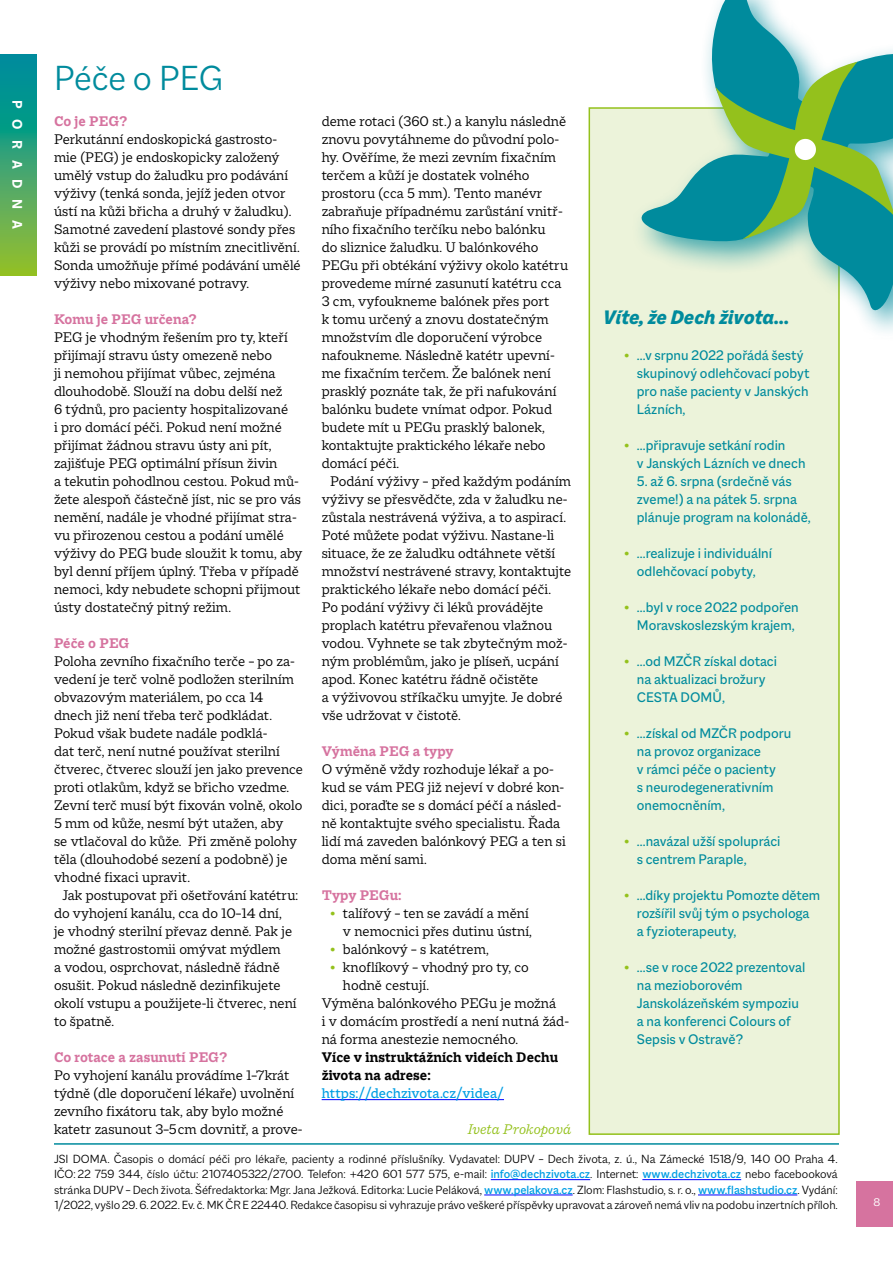
<style>
.page{position:relative;width:893px;height:1263px;background:#fff}
.page>*{position:absolute;margin:0;border:0;box-sizing:border-box;transform-origin:0 0}
.H1b{font:300 37.5px "Macklin Sans";letter-spacing:-.01em;color:#008b9d}
.H1e{font:italic 21px "Macklin Sans Variable";letter-spacing:-.005em;color:#008b9d}
.p_odsazeni{font:15px/18px "Macklin Slab";color:#000}
.ul_bullet{font:15px/18px "Macklin Sans";color:#008b9d}
.ul_bullet-2{font:15px/18px "Macklin Slab";color:#000;text-align:right}
.otazka{font:700 15px "Macklin Slab";color:#d6739f}
.t1{font:700 15px/18px "Macklin Slab";color:#000}
.t2{font:500 15px "Macklin Slab";letter-spacing:-.005em;color:#009ee3}
.popisek{font:italic 15px "Macklin Slab";letter-spacing:-.005em;color:#94c11c}
.H1b-2{font:700 15px "Macklin Sans";letter-spacing:.71em;color:#fff}
.t3{font:300 12.75px/15.3px "Macklin Sans";letter-spacing:-.005em;color:#000;text-align:justify}
.t4{font:12px "Macklin Slab";color:#fff}
.s1{color:#94c11c}
.s2{font-weight:500;color:#009ee3}
.s3{font-family:"Macklin Slab";color:#94c11c}
</style>
<div class="page">
<hr style="left:322px;top:1099px;width:182px;height:1px;background:#00f">
<hr style="left:491px;top:1179px;width:99px;height:1px;background:#00f">
<hr style="left:642px;top:1179px;width:99px;height:1px;background:#00f">
<hr style="left:484px;top:1194px;width:89px;height:1px;background:#00f">
<hr style="left:698px;top:1194px;width:99px;height:1px;background:#00f">
<hr style="left:54px;top:1143px;width:785px;height:2px;background:#008b9d">
<div style="left:589px;top:108px;width:250px;height:1026px;background:#ecf3da"></div>
<div style="left:589px;top:107px;width:251px;height:1028px;border:2px solid #94c11c"></div>
<div style="left:630px;top:0;width:263px;height:343px;background:#008b9d;opacity:.75"></div>
<svg style="left:636px;top:0;width:257px;height:316px"></svg>
<svg style="left:715px;top:62px;width:178px;height:177px;background:#42a580"></svg>
<svg style="left:0;top:54px;width:36px;height:221px;background:#3ba46d"></svg>
<div style="left:857px;top:1181px;width:36px;height:46px;background:#d6739f"></div>
<p class="H1b-2" style="left:26px;top:100px;width:131px;rotate:90deg">PORADNA</p>
<p class="H1b" style="left:54px;top:57px;width:171px">Péče o PEG</p>
<p class="otazka" style="left:54px;top:112px;width:75px">Co je PEG?</p>
<p class="p_odsazeni" style="left:54px;top:130px;width:248px">Perkutánní endoskopická gastrosto&shy;mie (PEG) je endoskopicky založený umělý vstup do žaludku pro podávání výživy (tenká sonda, jejíž jeden otvor ústí na kůži břicha a druhý v žaludku).<br>Samotné zavedení plastové sondy přes kůži se provádí po místním znecitlivění.<br>Sonda umožňuje přímé podávání umělé výživy nebo mixované potravy.</p>
<p class="otazka" style="left:54px;top:310px;width:144px">Komu je PEG určena?</p>
<p class="p_odsazeni" style="left:54px;top:328px;width:250px">PEG je vhodným řešením pro ty, kteří přijímají stravu ústy omezeně nebo<br>ji nemohou přijímat vůbec, zejména dlouhodobě. Slouží na dobu delší než<br>6 týdnů, pro pacienty hospitalizované<br>i pro domácí péči. Pokud není možné přijímat žádnou stravu ústy ani pít, zajišťuje PEG optimální přísun živin<br>a tekutin pohodlnou cestou. Pokud mů&shy;žete alespoň částečně jíst, nic se pro vás nemění, nadále je vhodné přijímat stra&shy;vu přirozenou cestou a podání umělé výživy do PEG bude sloužit k tomu, aby byl denní příjem úplný. Třeba v případě nemoci, kdy nebudete schopni přijmout ústy dostatečný pitný režim.</p>
<p class="otazka" style="left:54px;top:634px;width:77px">Péče o PEG</p>
<p class="p_odsazeni" style="left:54px;top:652px;width:251px">Poloha zevního fixačního terče – po za&shy;vedení je terč volně podložen sterilním obvazovým materiálem, po cca 14 dnech již není třeba terč podkládat.<br>Pokud však budete nadále podklá-<br>dat terč, není nutné používat sterilní čtverec, čtverec slouží jen jako prevence proti otlakům, když se břicho vzedme.<br>Zevní terč musí být fixován volně, okolo 5 mm od kůže, nesmí být utažen, aby<br>se vtlačoval do kůže. Při změně polohy těla (dlouhodobé sezení a podobně) je vhodné fixaci upravit.</p>
<p class="p_odsazeni" style="left:54px;top:886px;width:246px;text-indent:9px">Jak postupovat při ošetřování katétru: do vyhojení kanálu, cca do 10–14 dní,<br>je vhodný sterilní převaz denně. Pak je možné gastrostomii omývat mýdlem<br>a vodou, osprchovat, následně řádně osušit. Pokud následně dezinfikujete okolí vstupu a použijete-li čtverec, není to špatně.</p>
<p class="otazka" style="left:54px;top:1048px;width:175px">Co rotace a zasunutí PEG?</p>
<p class="p_odsazeni" style="left:54px;top:1066px;width:250px">Po vyhojení kanálu provádíme 1–7krát týdně (dle doporučení lékaře) uvolnění zevního fixátoru tak, aby bylo možné katetr zasunout 3–5 cm dovnitř, a prove-</p>
<p class="p_odsazeni" style="left:322px;top:112px;width:248px">deme rotaci (360 st.) a kanylu následně znovu povytáhneme do původní polo&shy;hy. Ověříme, že mezi zevním fixačním terčem a kůží je dostatek volného prostoru (cca 5 mm). Tento manévr zabraňuje případnému zarůstání vnitř&shy;ního fixačního terčíku nebo balónku<br>do sliznice žaludku. U balónkového PEGu při obtékání výživy okolo katétru provedeme mírné zasunutí katétru cca 3 cm, vyfoukneme balónek přes port<br>k tomu určený a znovu dostatečným množstvím dle doporučení výrobce nafoukneme. Následně katétr upevní&shy;me fixačním terčem. Že balónek není prasklý poznáte tak, že při nafukování balónku budete vnímat odpor. Pokud budete mít u PEGu prasklý balonek, kontaktujte praktického lékaře nebo domácí péči.</p>
<p class="p_odsazeni" style="left:322px;top:472px;width:251px;text-indent:9px">Podání výživy – před každým podáním výživy se přesvědčte, zda v žaludku ne&shy;zůstala nestrávená výživa, a to aspirací.<br>Poté můžete podat výživu. Nastane-li situace, že ze žaludku odtáhnete větší množství nestrávené stravy, kontaktujte praktického lékaře nebo domácí péči.<br>Po podání výživy či léků provádějte proplach katétru převařenou vlažnou vodou. Vyhnete se tak zbytečným mož&shy;ným problémům, jako je plíseň, ucpání apod. Konec katétru řádně očistěte<br>a výživovou stříkačku umyjte. Je dobré vše udržovat v čistotě.</p>
<p class="otazka" style="left:322px;top:742px;width:134px">Výměna PEG a typy</p>
<p class="p_odsazeni" style="left:322px;top:760px;width:246px">O výměně vždy rozhoduje lékař a po&shy;kud se vám PEG již nejeví v dobré kon&shy;dici, poraďte se s domácí péčí a násled&shy;ně kontaktujte svého specialistu. Řada lidí má zaveden balónkový PEG a ten si doma mění sami.</p>
<p class="otazka" style="left:322px;top:886px;width:81px">Typy PEGu:</p>
<h5 class="ul_bullet-2" style="left:330px;top:904px;width:203px"><span class="s1">•</span> talířový – ten se zavádí a mění v nemocnici přes dutinu ústní,</h5>
<h5 class="ul_bullet-2" style="left:330px;top:940px;width:160px"><span class="s1">•</span> balónkový – s katétrem,</h5>
<h5 class="ul_bullet-2" style="left:343px;top:958px;width:187px;text-align:left;text-indent:-13px"><span class="s1">•</span> knoflíkový – vhodný pro ty, co hodně cestují.</h5>
<p class="p_odsazeni" style="left:322px;top:994px;width:249px">Výměna balónkového PEGu je možná<br>i v domácím prostředí a není nutná žád&shy;ná forma anestezie nemocného.</p>
<p class="t1" style="left:322px;top:1048px;width:238px">Více v instruktážních videích Dechu života na adrese:</p>
<p class="t2" style="left:322px;top:1085px;width:184px">https://dechzivota.cz/videa/</p>
<p class="popisek" style="left:468px;top:1121px;width:105px">Iveta Prokopová</p>
<p class="t3" style="left:54px;top:1151px;width:785px">JSI DOMA. Časopis o domácí péči pro lékaře, pacienty a rodinné příslušníky. Vydavatel: DUPV – Dech života, z. ú., Na Zámecké 1518/9, 140 00 Praha 4.<br>IČO: 22 759 344, číslo účtu: 2107405322/2700. Telefon: +420 601 577 575, e-mail: <span class="s2">info@dechzivota.cz</span>. Internet: <span class="s2">www.dechzivota.cz</span> nebo facebooková stránka DUPV – Dech života. Šéfredaktorka: Mgr. Jana Ježková. Editorka: Lucie Peláková, <span class="s2">www.pelakova.cz</span>. Zlom: Flashstudio, s. r. o., <span class="s2">www.flashstudio.cz</span>. Vydání:<br>1/2022, vyšlo 29. 6. 2022. Ev. č. MK ČR E 22440. Redakce časopisu si vyhrazuje právo veškeré příspěvky upravovat a zároveň nemá vliv na podobu inzertních příloh.</p>
<p class="H1e" style="left:603px;top:305px;width:188px">Víte, že Dech života…</p>
<h5 class="ul_bullet" style="left:637px;top:346px;width:174px;text-indent:-13px"><span class="s3">•</span> …v srpnu 2022 pořádá šestý skupinový odlehčovací pobyt pro naše pacienty v Janských<br>Lázních,</h5>
<h5 class="ul_bullet" style="left:637px;top:436px;width:170px;text-indent:-13px"><span class="s3">•</span> …připravuje setkání rodin<br>v Janských Lázních ve dnech</h5>
<h5 class="ul_bullet" style="left:637px;top:472px;width:175px">5. až 6. srpna (srdečně vás zveme!) a na pátek 5. srpna plánuje program na kolonádě,</h5>
<h5 class="ul_bullet" style="left:624px;top:544px;width:149px;text-align:center"><span class="s3">•</span> …realizuje i individuální odlehčovací pobyty,</h5>
<h5 class="ul_bullet" style="left:624px;top:598px;width:176px;text-align:center"><span class="s3">•</span> …byl v roce 2022 podpořen<br>Moravskoslezským krajem,</h5>
<h5 class="ul_bullet" style="left:637px;top:652px;width:142px;text-indent:-13px"><span class="s3">•</span> …od MZČR získal dotaci na aktualizaci brožury<br>CESTA DOMŮ,</h5>
<h5 class="ul_bullet" style="left:637px;top:724px;width:156px;text-indent:-13px"><span class="s3">•</span> …získal od MZČR podporu na provoz organizace<br>v rámci péče o pacienty<br>s neurodegenerativním onemocněním,</h5>
<h5 class="ul_bullet" style="left:637px;top:832px;width:145px;text-indent:-13px"><span class="s3">•</span> …navázal užší spolupráci s centrem Paraple,</h5>
<h5 class="ul_bullet" style="left:637px;top:886px;width:185px;text-indent:-13px"><span class="s3">•</span> …díky projektu Pomozte dětem rozšířil svůj tým o psychologa<br>a fyzioterapeuty,</h5>
<h5 class="ul_bullet" style="left:637px;top:958px;width:170px;text-indent:-13px"><span class="s3">•</span> …se v roce 2022 prezentoval na mezioborovém<br>Janskolázeňském sympoziu a na konferenci Colours of<br>Sepsis v Ostravě?</h5>
<p class="t4" style="left:873px;top:1195px;width:8px">8</p>
</div>
